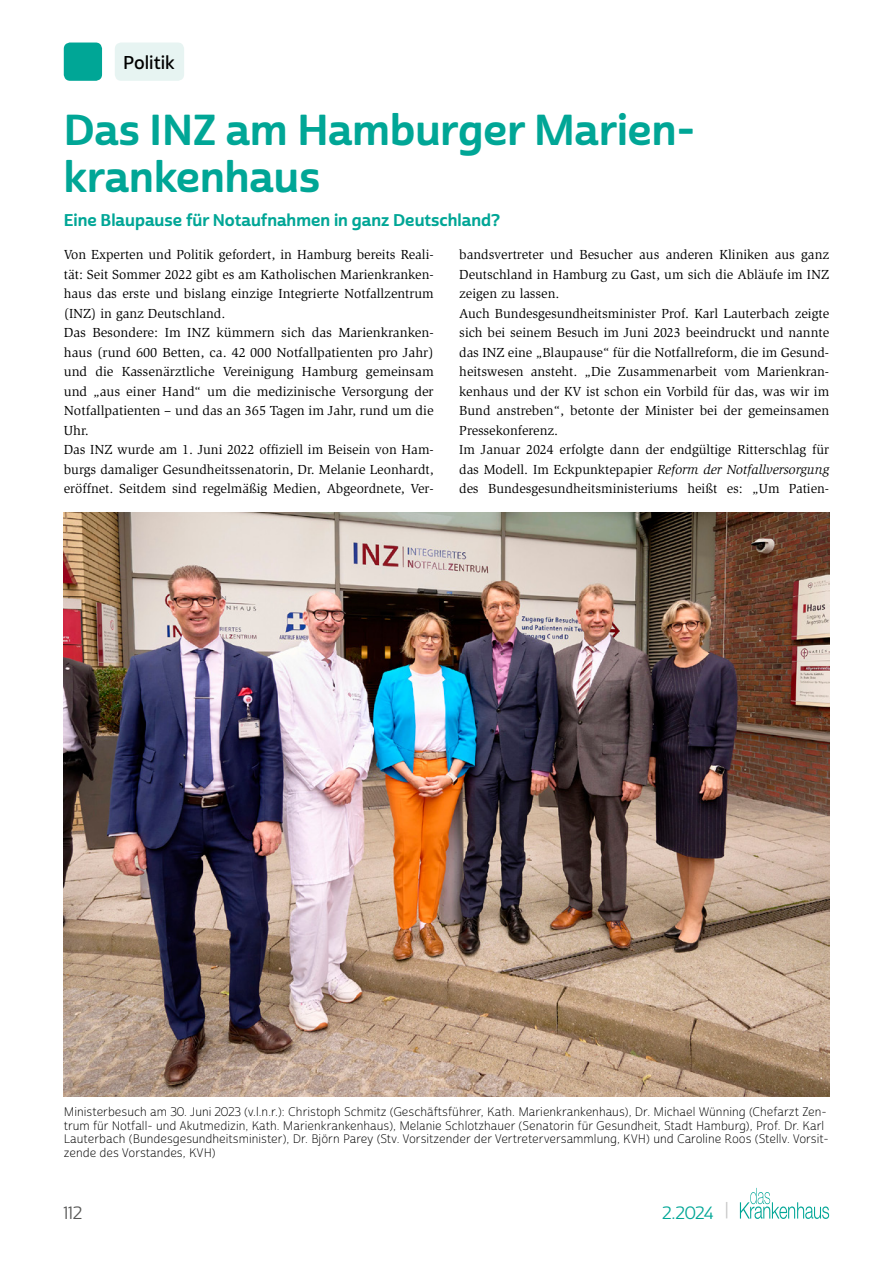
<style>
.page{position:relative;width:893px;height:1263px;background:#fff}
.page>*{position:absolute;margin:0;border:0;box-sizing:border-box;transform-origin:0 0}
.t1{font:42px/46.5px "Cabrito Sans Nor Bol";color:#00a696}
.t2{font:18px "Cabrito Sans Nor Dem";letter-spacing:-.005em;color:#000}
.t3{font:17.25px "Cabrito Sans Nor Reg";color:#00a696}
.t4{font:17.25px "Cabrito Sans Nor Reg";color:#575756}
.t5{font:16.5px "Cabrito Sans Nor Bol";color:#00a696}
.t6{font:13.5px/19.5px "Slimbach Std";color:#000}
.t7{font:12px/13.5px "Cabrito Sans Nor Lig";color:#000}
.s1{font-style:italic}
.s2{font-size:18.9px;color:#c6c6c6}
</style>
<div class="page">
<div style="left:115px;top:43px;width:69px;height:38px;background:#e7f4f2;border-radius:6px"></div>
<svg style="left:740px;top:1188px;width:89px;height:31px"></svg>
<div style="left:64px;top:43px;width:38px;height:38px;background:#00a696;border-radius:6px"></div>
<img style="left:64px;top:513px;width:765px;height:584px">
<h2 class="t2" style="left:123px;top:51px;width:53px">Politik</h2>
<h1 class="t1" style="left:64px;top:108px;width:628px">Das INZ am Hamburger Marien&shy;krankenhaus</h1>
<p class="t5" style="left:64px;top:210px;width:438px">Eine Blaupause für Notaufnahmen in ganz Deutschland?</p>
<p class="t6" style="left:64px;top:245px;width:371px">Von Experten und Politik gefordert, in Hamburg bereits Reali&shy;tät: Seit Sommer 2022 gibt es am Katholischen Marienkranken&shy;haus das erste und bislang einzige Integrierte Notfallzentrum (INZ) in ganz Deutschland.<br>Das Besondere: Im INZ kümmern sich das Marienkranken&shy;haus (rund 600 Betten, ca. 42 000 Notfallpatienten pro Jahr) und die Kassenärztliche Vereinigung Hamburg gemeinsam und „aus einer Hand“ um die medizinische Versorgung der Notfallpatienten – und das an 365 Tagen im Jahr, rund um die Uhr.<br>Das INZ wurde am 1. Juni 2022 offiziell im Beisein von Ham&shy;burgs damaliger Gesundheitssenatorin, Dr. Melanie Leonhardt, eröffnet. Seitdem sind regelmäßig Medien, Abgeordnete, Ver-</p>
<p class="t6" style="left:459px;top:245px;width:371px">bandsvertreter und Besucher aus anderen Kliniken aus ganz Deutschland in Hamburg zu Gast, um sich die Abläufe im INZ zeigen zu lassen.<br>Auch Bundesgesundheitsminister Prof. Karl Lauterbach zeigte sich bei seinem Besuch im Juni 2023 beeindruckt und nannte das INZ eine „Blaupause“ für die Notfallreform, die im Gesund&shy;heitswesen ansteht. „Die Zusammenarbeit vom Marienkran&shy;kenhaus und der KV ist schon ein Vorbild für das, was wir im Bund anstreben“, betonte der Minister bei der gemeinsamen Pressekonferenz.<br>Im Januar 2024 erfolgte dann der endgültige Ritterschlag für das Modell. Im Eckpunktepapier <span class="s1">Reform der Notfallversorgung </span>des Bundesgesundheitsministeriums heißt es: „Um Patien-</p>
<p class="t7" style="left:64px;top:1105px;width:766px">Ministerbesuch am 30. Juni 2023 (v.l.n.r.): Christoph Schmitz (Geschäftsführer, Kath. Marienkrankenhaus), Dr. Michael Wünning (Chefarzt Zen&shy;trum für Notfall- und Akutmedizin, Kath. Marienkrankenhaus), Melanie Schlotzhauer (Senatorin für Gesundheit, Stadt Hamburg), Prof. Dr. Karl Lauterbach (Bundesgesundheitsminister), Dr. Björn Parey (Stv. Vorsitzender der Vertreterversammlung, KVH) und Caroline Roos (Stellv. Vorsit&shy;zende des Vorstandes, KVH)</p>
<p class="t4" style="left:64px;top:1202px;width:20px">112</p>
<p class="t3" style="left:663px;top:1202px;width:68px">2.2024 <span class="s2">|</span></p>
</div>
